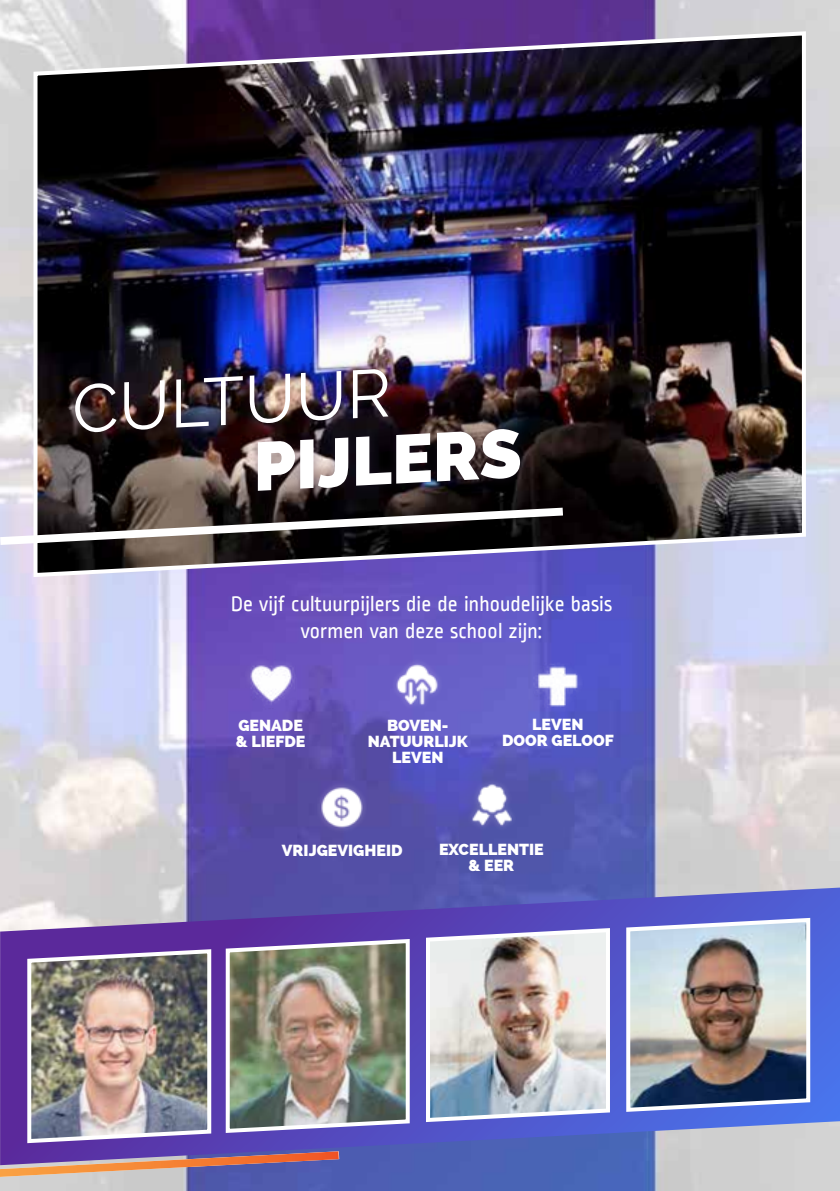
<style>
.page{position:relative;width:840px;height:1191px;background:#fff}
.page>*{position:absolute;margin:0;border:0;box-sizing:border-box;transform-origin:0 0}
.t1{font:800 68.2px "Raleway";color:#fff}
.t2{font:67.4px "Raleway";color:#fff}
.t3{font:22px/26.4px "Ropa Sans";letter-spacing:-.02em;color:#fff;text-align:center}
.t4{font:800 16px/16px "Raleway";color:#fff;text-align:center}
</style>
<div class="page">
<img style="left:0;top:0;width:839px;height:1191px">
<img style="left:31px;top:29px;width:776px;height:550px">
<svg style="left:0;top:507px;width:562px;height:38px"></svg>
<div style="left:64px;top:359px;width:466px;height:142px;background:#362141;opacity:.38"></div>
<svg style="left:0;top:887px;width:839px;height:278px;background:#6c67bd"></svg>
<img style="left:223px;top:937px;width:188px;height:198px">
<img style="left:25px;top:947px;width:188px;height:198px">
<img style="left:424px;top:926px;width:187px;height:198px">
<img style="left:624px;top:915px;width:187px;height:199px">
<svg style="left:0;top:1151px;width:339px;height:25px;background:#9c718b"></svg>
<img style="left:241px;top:656px;width:54px;height:54px">
<img style="left:466px;top:768px;width:50px;height:66px">
<img style="left:317px;top:781px;width:50px;height:70px">
<img style="left:533px;top:653px;width:50px;height:62px">
<img style="left:391px;top:655px;width:55px;height:68px">
<h2 class="t2" style="left:69px;top:370px;width:321px;rotate:-3deg">cultuur</h2>
<h1 class="t1" style="left:250px;top:427px;width:270px;rotate:-3deg">PIJLERS</h1>
<h3 class="t3" style="left:231px;top:591px;width:383px">De vijf cultuurpijlers die de inhoudelijke basis vormen van deze school zijn:</h3>
<p class="t4" style="left:236px;top:717px;width:71px;text-align:left">GENADE &amp; LIEFDE</p>
<p class="t4" style="left:367px;top:717px;width:102px">BOVEN-<br>NATUURLIJK<br>LEVEN</p>
<p class="t4" style="left:502px;top:716px;width:113px">LEVEN<br>DOOR GELOOF</p>
<p class="t4" style="left:282px;top:842px;width:122px">VRIJGEVIGHEID</p>
<p class="t4" style="left:439px;top:841px;width:106px">EXCELLENTIE &amp; EER</p>
</div>
